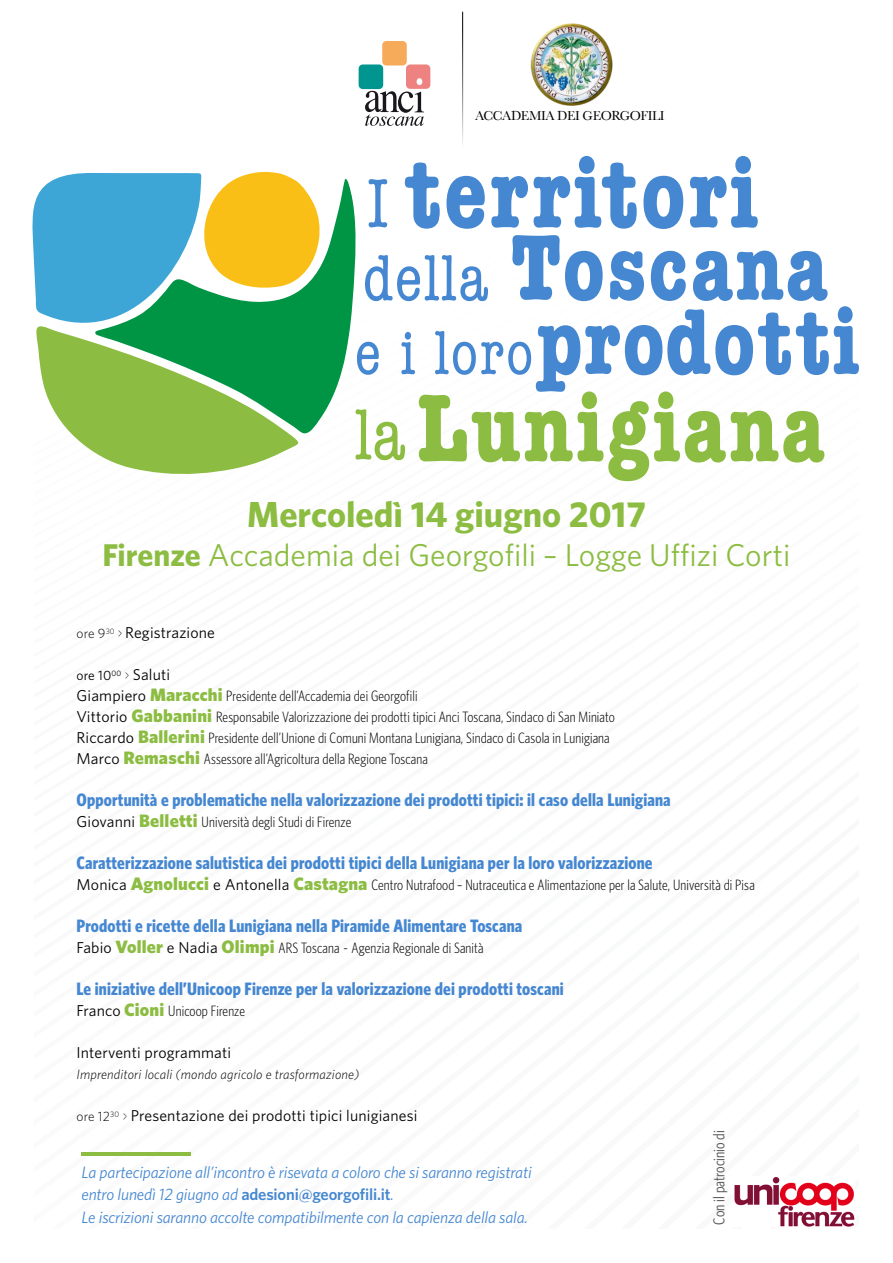
<style>
.page{position:relative;width:893px;height:1263px;background:#fff}
.page>*{position:absolute;margin:0;border:0;box-sizing:border-box;transform-origin:0 0}
.t1{font:700 36.15px "Whitney HTF";color:#8cbd42}
.t2{font:31.5px "Whitney HTF";color:#8cbd42}
.t3{font:700 condensed 18px "Whitney HTF";letter-spacing:.01em;color:#4587d1}
.t4{font:italic 16.5px/22.5px "Whitney HTF";letter-spacing:-.01em;color:#4587d1}
.t5{font:condensed 15.9px "Whitney HTF";color:#58585a}
.t6{font:15.75px "Whitney HTF";letter-spacing:.01em;color:#000}
.t7{font:300 condensed 15px/21px "Whitney HTF";letter-spacing:.01em;color:#000}
.t8{font:italic 300 13.5px "Whitney HTF";letter-spacing:.01em;color:#000}
.t9{font:13.5px "Baskerville";letter-spacing:-.03em;color:#000}
.s1{font-weight:700}
.s2{font-weight:300;font-size:13.5px}
.s3{font-size:13.5px}
.s4{font-weight:400;font-stretch:normal;font-size:15.75px}
.s5{font-weight:900;font-stretch:normal;font-size:18px;color:#8cbd42}
.s6{font-weight:600;font-style:normal}
</style>
<div class="page">
<div style="left:382px;top:41px;width:25px;height:25px;background:#f5ab59;border-radius:4px"></div>
<div style="left:359px;top:64px;width:24px;height:25px;background:#00968f;border-radius:4px"></div>
<div style="left:406px;top:64px;width:24px;height:25px;background:#ed8280;border-radius:4px"></div>
<svg style="left:417px;top:78px;width:5px;height:7px"></svg>
<svg style="left:365px;top:91px;width:59px;height:35px"></svg>
<img style="left:530px;top:23px;width:83px;height:83px">
<img style="left:735px;top:1177px;width:120px;height:50px">
<svg style="left:320px;top:178px;width:36px;height:241px;fill:#009445"></svg>
<svg style="left:32px;top:171px;width:288px;height:303px"></svg>
<svg style="left:356px;top:235px;width:503px;height:246px"></svg>
<svg style="left:405px;top:163px;width:35px;height:66px"></svg>
<svg style="left:446px;top:176px;width:39px;height:53px"></svg>
<svg style="left:491px;top:176px;width:37px;height:52px"></svg>
<svg style="left:534px;top:156px;width:103px;height:73px"></svg>
<svg style="left:643px;top:176px;width:40px;height:53px"></svg>
<svg style="left:690px;top:156px;width:68px;height:72px"></svg>
<svg style="left:369px;top:179px;width:18px;height:48px"></svg>
<hr style="left:81px;top:1152px;width:110px;height:4px;background:#8cbd42">
<p class="t9" style="left:475px;top:108px;width:191px">ACCADEMIA DEI GEORGOFILI</p>
<h1 class="t1" style="left:247px;top:492px;width:400px">Mercoledì 14 giugno 2017</h1>
<h2 class="t2" style="left:102px;top:536px;width:690px"><span class="s1">Firenze</span> Accademia dei Georgofili – Logge Uffizi Corti</h2>
<p class="t6" style="left:77px;top:623px;width:140px"><span class="s2">ore 9</span><sup>30</sup> <span class="s2">&gt;</span> Registrazione</p>
<p class="t6" style="left:77px;top:665px;width:95px"><span class="s3">ore 10</span><sup>00</sup> <span class="s2">&gt;</span> Saluti</p>
<p class="t7" style="left:77px;top:685px;width:540px"><span class="s4">Giampiero</span> <span class="s5">Maracchi</span> Presidente dell’Accademia dei Georgofili<br><span class="s4">Vittorio</span> <span class="s5">Gabbanini</span> Responsabile Valorizzazione dei prodotti tipici Anci Toscana, Sindaco di San Miniato <span class="s4">Riccardo</span> <span class="s5">Ballerini</span> Presidente dell’Unione di Comuni Montana Lunigiana, Sindaco di Casola in Lunigiana <span class="s4">Marco</span> <span class="s5">Remaschi</span> Assessore all’Agricoltura della Regione Toscana</p>
<p class="t3" style="left:77px;top:789px;width:596px">Opportunità e problematiche nella valorizzazione dei prodotti tipici: il caso della Lunigiana</p>
<p class="t7" style="left:77px;top:811px;width:276px"><span class="s4">Giovanni</span> <span class="s5">Belletti</span> Università degli Studi di Firenze</p>
<p class="t3" style="left:77px;top:852px;width:578px">Caratterizzazione salutistica dei prodotti tipici della Lunigiana per la loro valorizzazione</p>
<p class="t7" style="left:77px;top:874px;width:680px"><span class="s4">Monica</span> <span class="s5">Agnolucci</span> <span class="s4">e Antonella</span> <span class="s5">Castagna</span> Centro Nutrafood – Nutraceutica e Alimentazione per la Salute, Università di Pisa</p>
<p class="t3" style="left:77px;top:915px;width:447px">Prodotti e ricette della Lunigiana nella Piramide Alimentare Toscana</p>
<p class="t7" style="left:77px;top:937px;width:408px"><span class="s4">Fabio</span> <span class="s5">Voller</span> <span class="s4">e Nadia</span> <span class="s5">Olimpi</span> ARS Toscana - Agenzia Regionale di Sanità</p>
<p class="t3" style="left:77px;top:978px;width:489px">Le iniziative dell’Unicoop Firenze per la valorizzazione dei prodotti toscani</p>
<p class="t7" style="left:77px;top:1000px;width:170px"><span class="s4">Franco</span> <span class="s5">Cioni</span> Unicoop Firenze</p>
<p class="t6" style="left:77px;top:1043px;width:156px">Interventi programmati</p>
<p class="t8" style="left:77px;top:1066px;width:284px">Imprenditori locali (mondo agricolo e trasformazione)</p>
<p class="t6" style="left:77px;top:1106px;width:342px"><span class="s2">ore 12</span><sup>30</sup> <span class="s2">&gt;</span> Presentazione dei prodotti tipici lunigianesi</p>
<p class="t4" style="left:81px;top:1160px;width:452px">La partecipazione all’incontro è risevata a coloro che si saranno registrati entro lunedì 12 giugno ad <span class="s6">adesioni@georgofili.it</span>.<br>Le iscrizioni saranno accolte compatibilmente con la capienza della sala.</p>
<p class="t5" style="left:710px;top:1224px;width:96px;rotate:-90deg">Con il patrocinio di</p>
</div>
